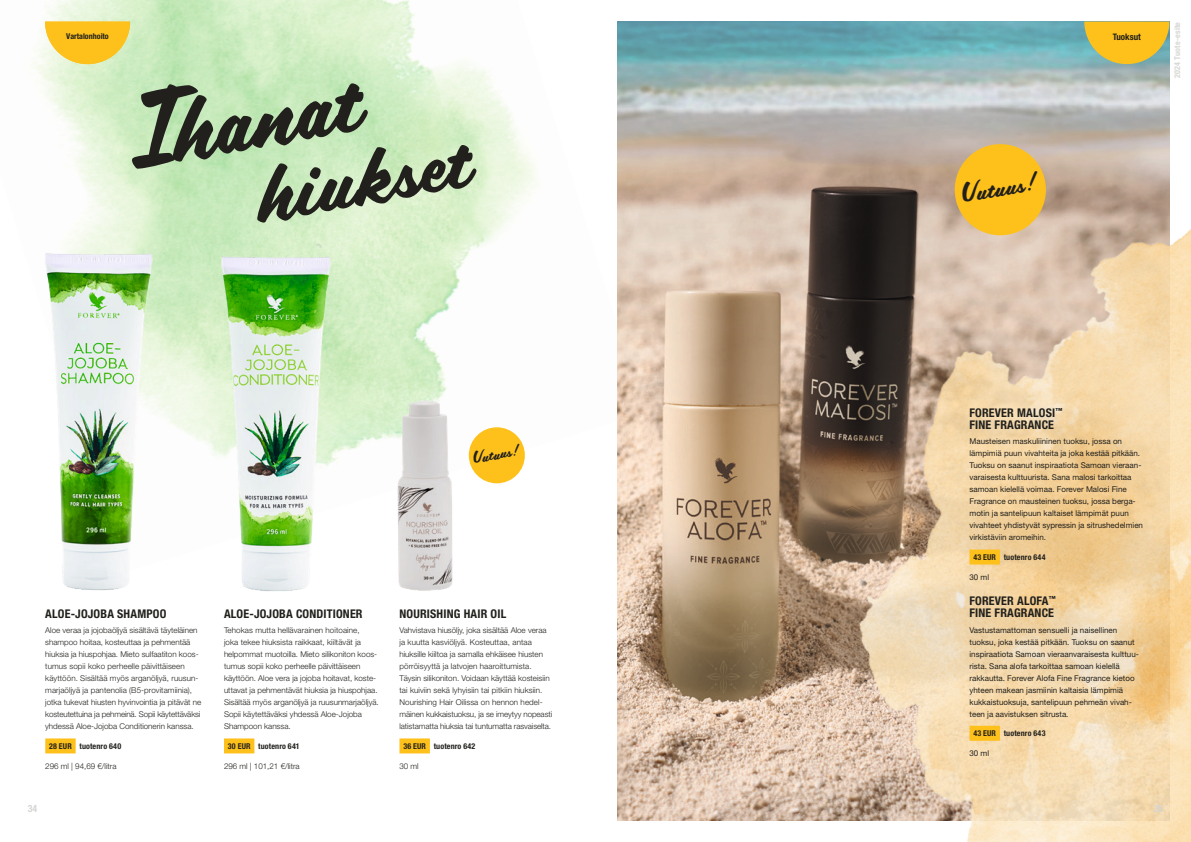
<style>
.page{position:relative;width:1191px;height:842px;background:#fff}
.page>*{position:absolute;margin:0;border:0;box-sizing:border-box;transform-origin:0 0}
.section_intro_2{font:91.6px "Scriptorama JF Tradeshow";color:#21201c}
.section_intro_2-2{font:81.4px "Scriptorama JF Tradeshow";color:#21201c}
.Section_headers__on_master{font:23.4px "Scriptorama JF Tradeshow";color:#21201c}
.Section_headers__on_master-2{font:14.4px "Scriptorama JF Tradeshow";color:#21201c}
.body_title{font:700 condensed 12px/12px "Helvetica Neue LT Std";letter-spacing:.015em;color:#21201c}
.t1{font:700 condensed 10px "Helvetica Neue LT Std";color:#d5d6d2}
.Section_headers__on_master-3{font:700 condensed 9px "Helvetica Neue LT Std";color:#21201c}
.body_title-2{font:300 8px/12px "Helvetica Neue LT Std";color:#21201c}
.body_copy{font:8px/12px "Helvetica Neue LT Std";color:#21201c}
.body_copy-2{font:300 8px/12px "Helvetica Neue LT Std";color:#21201c}
.body_copy-3{font:700 condensed 8px "Helvetica Neue LT Std";letter-spacing:.02em;color:#21201c}
.body_title-3{font:700 condensed 8px "Helvetica Neue LT Std";letter-spacing:.02em;color:#21201c}
.t2{font:700 condensed 8px "Helvetica Neue LT Std";letter-spacing:.03em;color:#d5d6d2}
.Section_headers__on_master-4{font:700 condensed 8px "Helvetica Neue LT Std";color:#21201c}
</style>
<div class="page">
<img style="left:617px;top:22px;width:552px;height:798px">
<img style="left:714px;top:138px;width:477px;height:704px">
<div style="left:954px;top:144px;width:92px;height:91px;background:#fec01b;border-radius:50%"></div>
<img style="left:31px;top:0;width:617px;height:573px">
<div style="left:224px;top:738px;width:30px;height:15px;background:#fec01b"></div>
<div style="left:45px;top:738px;width:31px;height:15px;background:#fec01b"></div>
<div style="left:969px;top:726px;width:31px;height:15px;background:#fec01b"></div>
<div style="left:969px;top:549px;width:31px;height:15px;background:#fec01b"></div>
<div style="left:399px;top:738px;width:31px;height:15px;background:#fec01b"></div>
<div style="left:469px;top:427px;width:56px;height:56px;background:#fec01b;border-radius:50%"></div>
<img style="left:42px;top:226px;width:116px;height:364px">
<img style="left:222px;top:229px;width:112px;height:362px">
<img style="left:392px;top:393px;width:69px;height:198px">
<svg style="left:45px;top:22px;width:85px;height:42px"></svg>
<svg style="left:1084px;top:22px;width:85px;height:42px"></svg>
<p class="Section_headers__on_master-4" style="left:66px;top:31px;width:44px">Vartalonhoito</p>
<p class="Section_headers__on_master-3" style="left:1112px;top:31px;width:30px">Tuoksut</p>
<p class="section_intro_2" style="left:116px;top:73px;width:236px;rotate:-10deg">Ihanat</p>
<p class="section_intro_2-2" style="left:246px;top:137px;width:216px;rotate:-10deg">hiukset</p>
<p class="Section_headers__on_master" style="left:958px;top:178px;width:80px;rotate:-10deg">Uutuus!</p>
<p class="t2" style="left:1172px;top:78px;width:58px;rotate:-90deg">2024 Tuote-esite</p>
<p class="Section_headers__on_master-2" style="left:471px;top:448px;width:50px;rotate:-10deg">Uutuus!</p>
<p class="body_title" style="left:45px;top:607px;width:123px">ALOE-JOJOBA SHAMPOO</p>
<p class="body_copy-2" style="left:45px;top:624px;width:157px">Aloe veraa ja jojobaöljyä sisältävä täyteläinen shampoo hoitaa, kosteuttaa ja pehmentää hiuksia ja hiuspohjaa. Mieto sulfaatiton koos&shy;tumus sopii koko perheelle päivittäiseen käyttöön. Sisältää myös arganöljyä, ruusun&shy;marjaöljyä ja pantenolia (B5-provitamiinia), jotka tukevat hiusten hyvinvointia ja pitävät ne kosteutettuina ja pehmeinä. Sopii käytettäväksi yhdessä Aloe-Jojoba Conditionerin kanssa.</p>
<p class="body_copy-3" style="left:49px;top:741px;width:74px">28 EUR tuotenro 640</p>
<p class="body_copy-2" style="left:45px;top:760px;width:73px">296 ml | 94,69 €/litra</p>
<p class="body_title" style="left:224px;top:607px;width:140px">ALOE-JOJOBA CONDITIONER</p>
<p class="body_title-2" style="left:224px;top:624px;width:156px">Tehokas mutta hellävarainen hoitoaine,<br>joka tekee hiuksista raikkaat, kiiltävät ja helpommat muotoilla. Mieto silikoniton koos&shy;tumus sopii koko perheelle päivittäiseen käyttöön. Aloe vera ja jojoba hoitavat, koste&shy;uttavat ja pehmentävät hiuksia ja hiuspohjaa.<br>Sisältää myös arganöljyä ja ruusunmarjaöljyä.<br>Sopii käytettäväksi yhdessä Aloe-Jojoba Shampoon kanssa.</p>
<p class="body_title-3" style="left:228px;top:741px;width:73px">30 EUR tuotenro 641</p>
<p class="body_copy-2" style="left:224px;top:760px;width:77px">296 ml | 101,21 €/litra</p>
<p class="body_title" style="left:399px;top:607px;width:108px">NOURISHING HAIR OIL</p>
<p class="body_title-2" style="left:399px;top:624px;width:154px">Vahvistava hiusöljy, joka sisältää Aloe veraa ja kuutta kasviöljyä. Kosteuttaa, antaa hiuksille kiiltoa ja samalla ehkäisee hiusten pörröisyyttä ja latvojen haaroittumista.<br>Täysin silikoniton. Voidaan käyttää kosteisiin tai kuiviin sekä lyhyisiin tai pitkiin hiuksiin.<br>Nourishing Hair Oilissa on hennon hedel&shy;mäinen kukkaistuoksu, ja se imeytyy nopeasti latistamatta hiuksia tai tuntumatta rasvaiselta.</p>
<p class="body_copy-3" style="left:403px;top:741px;width:74px">36 EUR tuotenro 642</p>
<p class="body_copy-2" style="left:399px;top:760px;width:21px">30 ml</p>
<p class="body_title" style="left:969px;top:406px;width:94px">FOREVER MALOSI<sup>™<br></sup>FINE FRAGRANCE</p>
<p class="body_copy" style="left:969px;top:435px;width:175px">Mausteisen maskuliininen tuoksu, jossa on lämpimiä puun vivahteita ja joka kestää pitkään.<br>Tuoksu on saanut inspiraatiota Samoan vieraan&shy;varaisesta kulttuurista. Sana malosi tarkoittaa samoan kielellä voimaa. Forever Malosi Fine Fragrance on mausteinen tuoksu, jossa berga&shy;motin ja santelipuun kaltaiset lämpimät puun vivahteet yhdistyvät sypressin ja sitrushedelmien virkistäviin aromeihin.</p>
<p class="body_copy-3" style="left:973px;top:552px;width:74px">43 EUR tuotenro 644</p>
<p class="body_copy" style="left:969px;top:571px;width:21px">30 ml</p>
<p class="body_title" style="left:969px;top:594px;width:88px">FOREVER ALOFA<sup>™<br></sup>FINE FRAGRANCE</p>
<p class="body_copy" style="left:969px;top:624px;width:171px">Vastustamattoman sensuelli ja naisellinen tuoksu, joka kestää pitkään. Tuoksu on saanut inspiraatiota Samoan vieraanvaraisesta kulttuu&shy;rista. Sana alofa tarkoittaa samoan kielellä rakkautta. Forever Alofa Fine Fragrance kietoo yhteen makean jasmiinin kaltaisia lämpimiä kukkaistuoksuja, santelipuun pehmeän vivah&shy;teen ja aavistuksen sitrusta.</p>
<p class="body_copy-3" style="left:973px;top:728px;width:74px">43 EUR tuotenro 643</p>
<p class="body_copy" style="left:969px;top:747px;width:21px">30 ml</p>
<p class="t1" style="left:28px;top:802px;width:11px">34</p>
<p class="t1" style="left:1153px;top:802px;width:11px">35</p>
</div>
